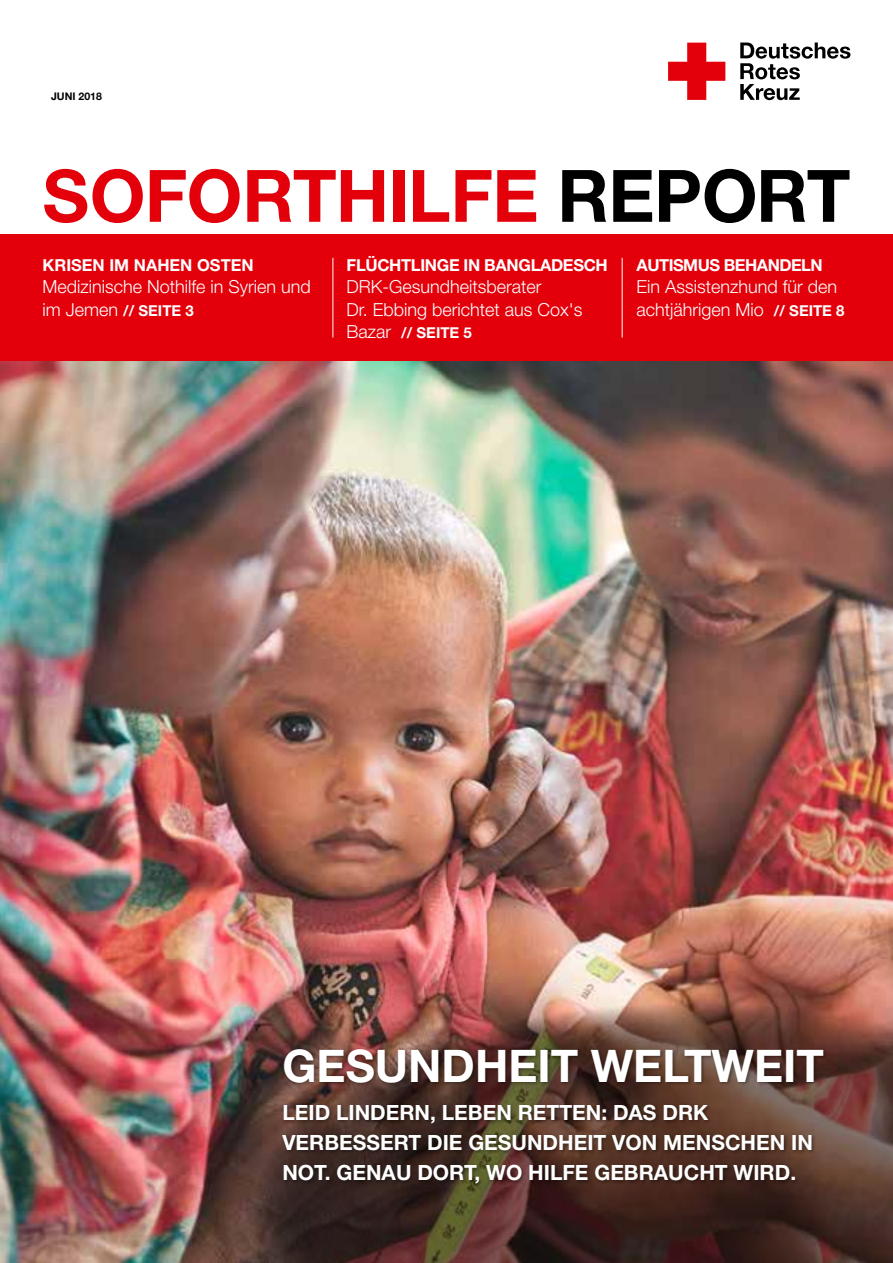
<style>
.page{position:relative;width:893px;height:1263px;background:#fff}
.page>*{position:absolute;margin:0;border:0;box-sizing:border-box;transform-origin:0 0}
.t1{font:700 72.45px "Helvetica Neue LT Std";letter-spacing:-.01em;color:#e3000b}
.t2{font:700 45px "Helvetica Neue LT Std";color:#fff}
.t3{font:700 21px/30px "Helvetica Neue LT Std";color:#fff}
.t4{font:300 18px/22.5px "Helvetica Neue LT Std";color:#fff}
.t5{font:700 16.5px "Helvetica Neue LT Std";letter-spacing:-.02em;color:#fff}
.t6{font:700 16.5px "Helvetica Neue LT Std";color:#fff}
.t7{font:700 15px "Helvetica Neue LT Std";color:#fff}
.t8{font:700 10.5px "Helvetica Neue LT Std";color:#000}
.s1{color:#000}
.s2{font-weight:700;font-size:15px}
.s3{font-weight:300;font-size:18px}
</style>
<div class="page">
<div style="left:0;top:234px;width:893px;height:127px;background:#e3000b"></div>
<img style="left:0;top:361px;width:893px;height:902px">
<svg style="left:668px;top:43px;width:57px;height:57px"></svg>
<svg style="left:740px;top:43px;width:110px;height:57px"></svg>
<img style="left:253px;top:1002px;width:640px;height:261px">
<hr style="left:332px;top:258px;width:1px;height:80px;background:#fff">
<hr style="left:622px;top:258px;width:1px;height:80px;background:#fff">
<div style="left:280px;top:1047px;width:548px;height:140px;background:#000;opacity:.45"></div>
<p class="t8" style="left:51px;top:90px;width:52px">JUNI 2018</p>
<h1 class="t1" style="left:43px;top:151px;width:809px">SOFORTHILFE <span class="s1">REPORT</span></h1>
<p class="t5" style="left:637px;top:255px;width:188px">AUTISMUS BEHANDELN</p>
<p class="t4" style="left:637px;top:275px;width:209px">Ein Assistenzhund für den achtjährigen Mio <span class="s2">// SEITE 8</span></p>
<p class="t5" style="left:347px;top:255px;width:263px">FLÜCHTLINGE IN BANGLADESCH</p>
<p class="t4" style="left:347px;top:275px;width:238px">DRK-Gesundheitsberater<br>Dr. Ebbing berichtet aus Cox's</p>
<p class="t7" style="left:347px;top:324px;width:127px"><span class="s3">Bazar</span> // SEITE 5</p>
<p class="t6" style="left:43px;top:255px;width:213px">KRISEN IM NAHEN OSTEN</p>
<p class="t4" style="left:43px;top:275px;width:270px">Medizinische Nothilfe in Syrien und</p>
<p class="t7" style="left:43px;top:301px;width:153px"><span class="s3">im Jemen</span> // SEITE 3</p>
<h2 class="t2" style="left:282px;top:1038px;width:543px">GESUNDHEIT WELTWEIT</h2>
<p class="t3" style="left:282px;top:1097px;width:532px">LEID LINDERN, LEBEN RETTEN: DAS DRK<br>VERBESSERT DIE GESUNDHEIT VON MENSCHEN IN<br>NOT. GENAU DORT, WO HILFE GEBRAUCHT WIRD.</p>
</div>
